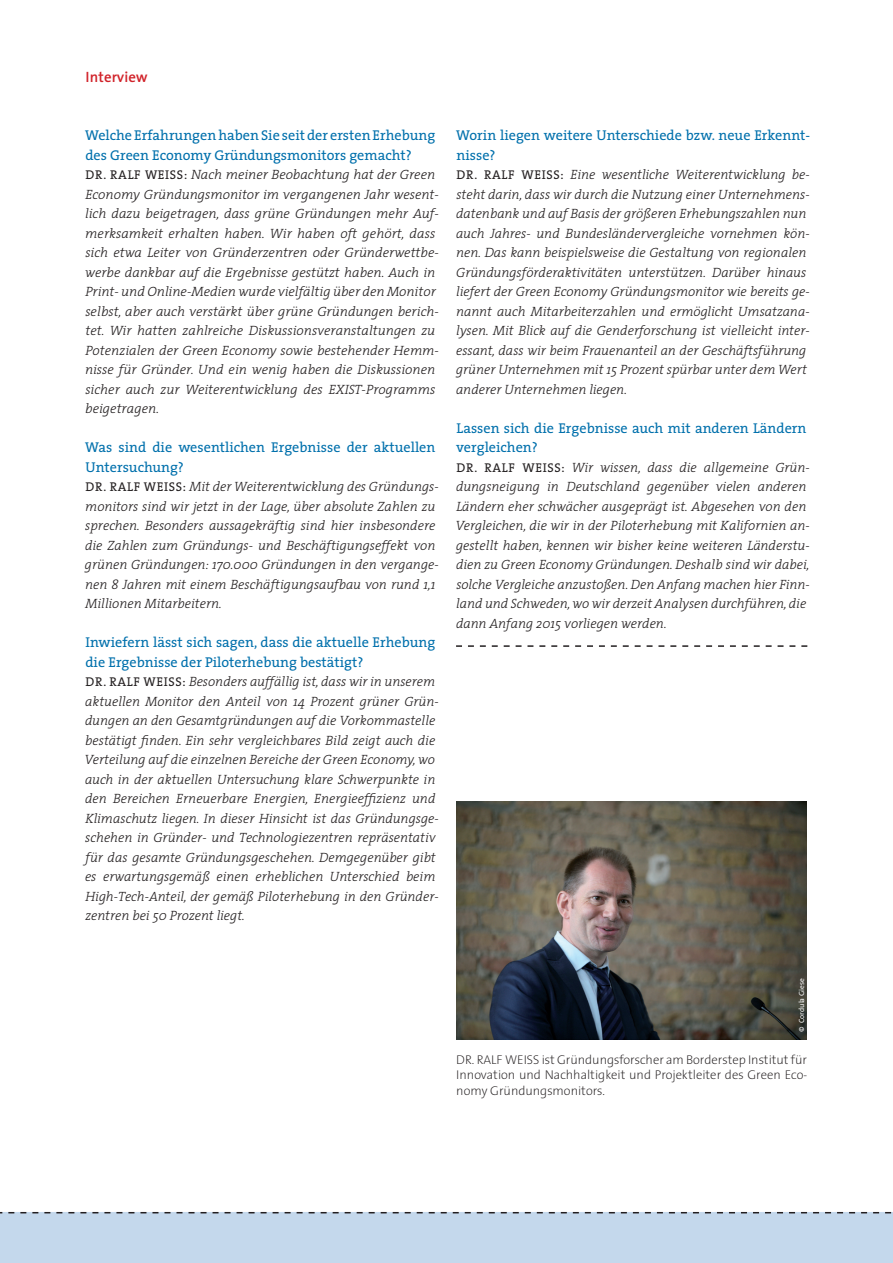
<style>
.page{position:relative;width:893px;height:1263px;background:#fff}
.page>*{position:absolute;margin:0;border:0;box-sizing:border-box;transform-origin:0 0}
.t1{font:600 15px "Thesis Sans";letter-spacing:.01em;color:#d1232a}
.t2{font:14.25px/19.5px "The Serif";color:#0070ac}
.t3{font:italic 300 13.5px/19.5px "The Serif";color:#231f20}
.t4{font:200 12.75px/15.3px "Thesis Sans";color:#231f20;text-align:justify}
.t5{font:7.5px "Thesis Sans";color:#fff}
.s1{font-family:"The Serif Caps";font-weight:400;font-style:normal;font-size:12.75px}
</style>
<div class="page">
<div style="left:0;top:1212px;width:893px;height:51px;background:#c4d8ec"></div>
<img style="left:457px;top:802px;width:350px;height:237px">
<svg style="left:456px;top:645px;width:351px;height:2px"></svg>
<p class="t1" style="left:86px;top:68px;width:63px">Interview</p>
<p class="t2" style="left:85px;top:125px;width:352px">Welche Erfahrungen haben Sie seit der ersten Erhebung des Green Economy Gründungsmonitors gemacht?</p>
<p class="t3" style="left:85px;top:164px;width:355px"><span class="s1">DR. RALF WEISS:</span> Nach meiner Beobachtung hat der Green Economy Gründungsmonitor im vergangenen Jahr wesent&shy;lich dazu beigetragen, dass grüne Gründungen mehr Auf&shy;merksamkeit erhalten haben. Wir haben oft gehört, dass sich etwa Leiter von Gründerzentren oder Gründerwettbe&shy;werbe dankbar auf die Ergebnisse gestützt haben. Auch in Print- und Online-Medien wurde vielfältig über den Monitor selbst, aber auch verstärkt über grüne Gründungen berich&shy;tet. Wir hatten zahlreiche Diskussionsveranstaltungen zu Potenzialen der Green Economy sowie bestehender Hemm&shy;nisse für Gründer. Und ein wenig haben die Diskussionen sicher auch zur Weiterentwicklung des EXIST-Programms beigetragen.</p>
<p class="t2" style="left:85px;top:437px;width:352px">Was sind die wesentlichen Ergebnisse der aktuellen<br>Untersuchung?</p>
<p class="t3" style="left:85px;top:476px;width:355px"><span class="s1">DR. RALF WEISS:</span> Mit der Weiterentwicklung des Gründungs&shy;monitors sind wir jetzt in der Lage, über absolute Zahlen zu sprechen. Besonders aussagekräftig sind hier insbesondere die Zahlen zum Gründungs- und Beschäftigungseffekt von grünen Gründungen: 170.000 Gründungen in den vergange&shy;nen 8 Jahren mit einem Beschäftigungsaufbau von rund 1,1<br>Millionen Mitarbeitern.</p>
<p class="t2" style="left:85px;top:632px;width:351px">Inwiefern lässt sich sagen, dass die aktuelle Erhebung die Ergebnisse der Piloterhebung bestätigt?</p>
<p class="t3" style="left:84px;top:671px;width:356px"><span class="s1">DR. RALF WEISS:</span> Besonders auffällig ist, dass wir in unserem aktuellen Monitor den Anteil von 14 Prozent grüner Grün&shy;dungen an den Gesamtgründungen auf die Vorkommastelle bestätigt finden. Ein sehr vergleichbares Bild zeigt auch die Verteilung auf die einzelnen Bereiche der Green Economy, wo auch in der aktuellen Untersuchung klare Schwerpunkte in den Bereichen Erneuerbare Energien, Energieeffizienz und Klimaschutz liegen. In dieser Hinsicht ist das Gründungsge&shy;schehen in Gründer- und Technologiezentren repräsentativ für das gesamte Gründungsgeschehen. Demgegenüber gibt es erwartungsgemäß einen erheblichen Unterschied beim High-Tech-Anteil, der gemäß Piloterhebung in den Gründer&shy;zentren bei 50 Prozent liegt.</p>
<p class="t2" style="left:456px;top:125px;width:355px">Worin liegen weitere Unterschiede bzw. neue Erkennt&shy;nisse?</p>
<p class="t3" style="left:456px;top:164px;width:355px"><span class="s1">DR. RALF WEISS:</span> Eine wesentliche Weiterentwicklung be&shy;steht darin, dass wir durch die Nutzung einer Unternehmens&shy;datenbank und auf Basis der größeren Erhebungszahlen nun auch Jahres- und Bundesländervergleiche vornehmen kön&shy;nen. Das kann beispielsweise die Gestaltung von regionalen Gründungsförderaktivitäten unterstützen. Darüber hinaus liefert der Green Economy Gründungsmonitor wie bereits ge&shy;nannt auch Mitarbeiterzahlen und ermöglicht Umsatzana&shy;lysen. Mit Blick auf die Genderforschung ist vielleicht inter&shy;essant, dass wir beim Frauenanteil an der Geschäftsführung grüner Unternehmen mit 15 Prozent spürbar unter dem Wert anderer Unternehmen liegen.</p>
<p class="t2" style="left:456px;top:418px;width:352px">Lassen sich die Ergebnisse auch mit anderen Ländern vergleichen?</p>
<p class="t3" style="left:455px;top:457px;width:356px"><span class="s1">DR. RALF WEISS:</span> Wir wissen, dass die allgemeine Grün&shy;dungsneigung in Deutschland gegenüber vielen anderen Ländern eher schwächer ausgeprägt ist. Abgesehen von den Vergleichen, die wir in der Piloterhebung mit Kalifornien an&shy;gestellt haben, kennen wir bisher keine weiteren Länderstu&shy;dien zu Green Economy Gründungen. Deshalb sind wir dabei, solche Vergleiche anzustoßen. Den Anfang machen hier Finn&shy;land und Schweden, wo wir derzeit Analysen durchführen, die dann Anfang 2015 vorliegen werden.</p>
<p class="t5" style="left:797px;top:1032px;width:55px;rotate:-90deg">© Cordula Giese</p>
<p class="t4" style="left:456px;top:1052px;width:352px">DR. RALF WEISS ist Gründungsforscher am Borderstep Institut für Innovation und Nachhaltigkeit und Projektleiter des Green Eco&shy;nomy Gründungsmonitors.</p>
</div>
